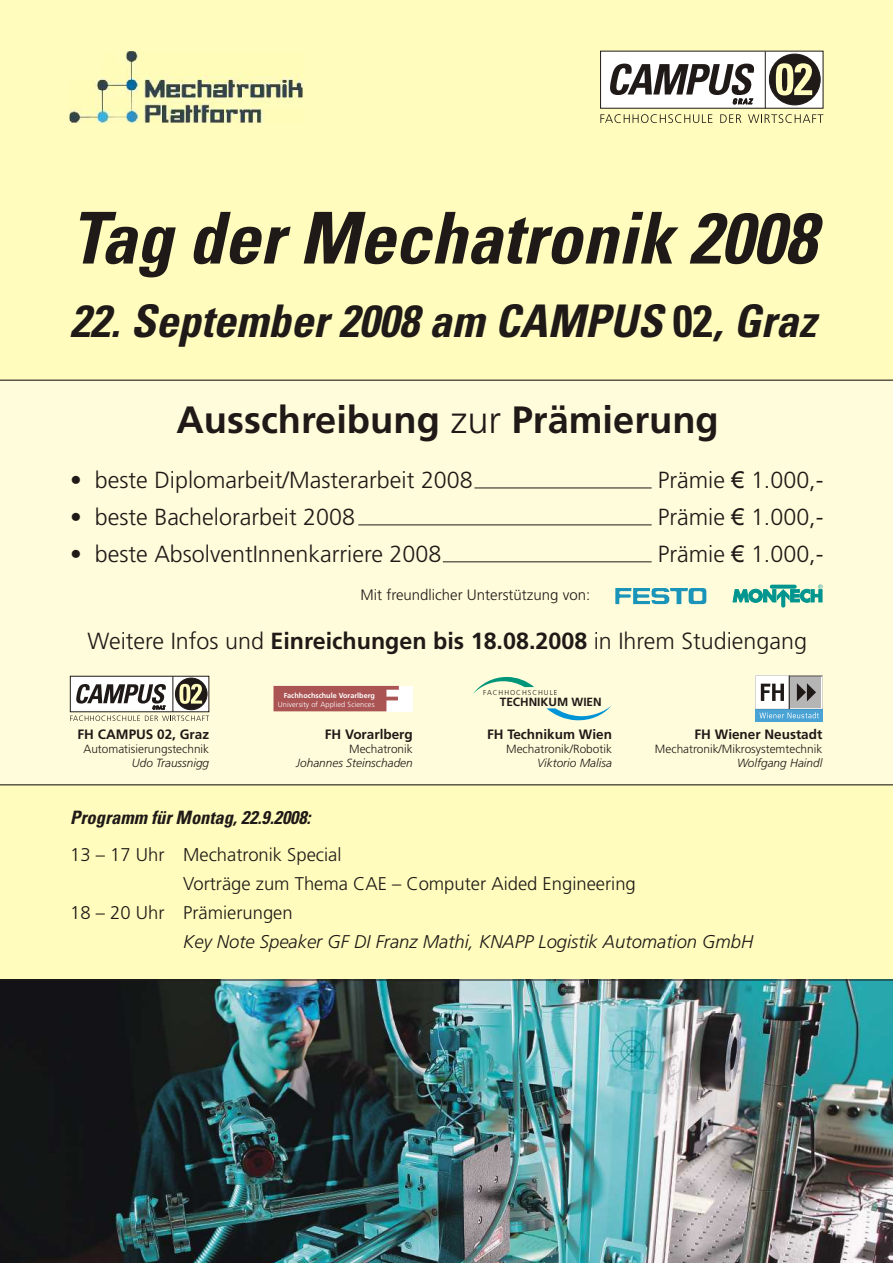
<style>
.page{position:relative;width:893px;height:1263px;background:#fffcbd}
.page>*{position:absolute;margin:0;border:0;box-sizing:border-box;transform-origin:0 0}
.t1{font:italic 700 condensed 71.55px "Univers 67";color:#1f1a17}
.t2{font:italic 700 condensed 45px "Univers 67";color:#1f1a17}
.t3{font:38.1px "Frutiger 45 Light,Bold";color:#1f1a17}
.t4{font:300 23.25px/36.5px "Frutiger 45";color:#1f1a17;text-align:justify}
.t5{font:300 18.45px/29px "Frutiger 45";color:#1f1a17}
.t6{font:18.45px "Frutiger 45 Light,Italic";color:#1f1a17}
.t7{font:italic 700 condensed 18.45px "Univers 67";color:#1f1a17}
.t8{font:300 15px "Frutiger 45";color:#1f1a17}
.t9{font:13.5px "Frutiger 45 Light,Bold";color:#1f1a17}
.t10{font:300 11.85px "Frutiger 45";color:#1f1a17}
.t11{font:11.85px "Frutiger 45 Light,Italic";color:#1f1a17}
.t12{font:11.85px "Frutiger 45 Light,Bold";color:#1f1a17}
.t13{font:300 7.5px "Frutiger 45";color:#fff}
.t14{font:7.2px "Frutiger 45 Light,Bold";color:#fff}
.t15{font:300 7.2px "Frutiger 45";letter-spacing:.135em;color:#1f1a17}
.s1{font-style:normal}
.s2{font-family:"Frutiger 45";font-weight:300}
.s3{font-family:"Arial";font-weight:400}
.s4{font-family:"Frutiger 45 Light,Bold";font-weight:400}
</style>
<div class="page">
<div style="left:0;top:379px;width:893px;height:407px;background:#fffcdb"></div>
<img style="left:0;top:980px;width:893px;height:283px">
<hr style="left:0;top:979px;width:893px;height:1px;background:#1f1a17">
<img style="left:70px;top:51px;width:233px;height:72px">
<svg style="left:600px;top:50px;width:224px;height:73px"></svg>
<hr style="left:474px;top:488px;width:178px;height:1px;background:#1f1a17">
<hr style="left:358px;top:524px;width:294px;height:1px;background:#1f1a17">
<hr style="left:443px;top:561px;width:209px;height:1px;background:#1f1a17">
<svg style="left:473px;top:677px;width:61px;height:17px"></svg>
<svg style="left:547px;top:705px;width:65px;height:16px"></svg>
<svg style="left:70px;top:675px;width:140px;height:46px;background:#b5b3a9"></svg>
<svg style="left:756px;top:718px;width:67px;height:3px"></svg>
<svg style="left:756px;top:675px;width:67px;height:43px;background:#a5b4bd"></svg>
<hr style="left:789px;top:675px;width:1px;height:34px;background:#1f1a17">
<div style="left:386px;top:686px;width:27px;height:25px;background:#fff"></div>
<svg style="left:273px;top:686px;width:126px;height:25px;background:#b16060"></svg>
<svg style="left:732px;top:583px;width:91px;height:25px;background:#8eceb8"></svg>
<svg style="left:615px;top:588px;width:91px;height:16px"></svg>
<h1 class="t1" style="left:70px;top:210px;width:747px">Tag der Mechatronik 2008</h1>
<h2 class="t2" style="left:70px;top:304px;width:747px">22. September 2008 am CAMPUS <span class="s1">02</span>, Graz</h2>
<h3 class="t3" style="left:177px;top:404px;width:544px">Ausschreibung <span class="s2">zur</span> Prämierung</h3>
<p class="t4" style="left:70px;top:464px;width:404px">• beste Diplomarbeit/Masterarbeit 2008</p>
<p class="t4" style="left:70px;top:501px;width:286px">• beste Bachelorarbeit 2008</p>
<p class="t4" style="left:70px;top:537px;width:373px">• beste AbsolventInnenkarriere 2008</p>
<p class="t8" style="left:361px;top:589px;width:231px">Mit freundlicher Unterstützung von:</p>
<p class="t4" style="left:658px;top:464px;width:167px">Prämie <span class="s3">€</span> 1.000,- Prämie <span class="s3">€</span> 1.000,- Prämie <span class="s3">€</span> 1.000,-</p>
<p class="t4" style="left:88px;top:625px;width:721px">Weitere Infos und <span class="s4">Einreichungen bis 18.08.2008</span> in Ihrem Studiengang</p>
<p class="t9" style="left:78px;top:728px;width:133px">FH CAMPUS 02, Graz</p>
<p class="t10" style="left:83px;top:744px;width:127px">Automatisierungstechnik</p>
<p class="t11" style="left:132px;top:758px;width:79px">Udo Traussnigg</p>
<p class="t14" style="left:284px;top:693px;width:93px">Fachhochschule Vorarlberg</p>
<p class="t13" style="left:278px;top:701px;width:98px">University of Applied Sciences</p>
<p class="t9" style="left:325px;top:728px;width:90px">FH Vorarlberg</p>
<p class="t10" style="left:349px;top:744px;width:65px">Mechatronik</p>
<p class="t11" style="left:296px;top:758px;width:118px">Johannes Steinschaden</p>
<p class="t15" style="left:483px;top:689px;width:76px">FACHHOCHSCHULE</p>
<p class="t9" style="left:487px;top:728px;width:126px">FH Technikum Wien</p>
<p class="t10" style="left:506px;top:744px;width:107px">Mechatronik/Robotik</p>
<p class="t11" style="left:537px;top:758px;width:76px">Viktorio Malisa</p>
<p class="t12" style="left:500px;top:697px;width:103px">TECHNIKUM WIEN</p>
<p class="t9" style="left:694px;top:728px;width:129px">FH Wiener Neustadt</p>
<p class="t10" style="left:655px;top:744px;width:169px">Mechatronik/Mikrosystemtechnik</p>
<p class="t11" style="left:737px;top:758px;width:87px">Wolfgang Haindl</p>
<p class="t7" style="left:70px;top:810px;width:242px">Programm für Montag, 22.9.2008:</p>
<p class="t5" style="left:70px;top:842px;width:96px">13 – 17 Uhr</p>
<p class="t5" style="left:183px;top:842px;width:454px">Mechatronik Special<br>Vorträge zum Thema CAE – Computer Aided Engineering<br>Prämierungen</p>
<p class="t6" style="left:183px;top:934px;width:572px">Key Note Speaker GF DI Franz Mathi, KNAPP Logistik Automation GmbH</p>
<p class="t5" style="left:70px;top:900px;width:96px">18 – 20 Uhr</p>
</div>
